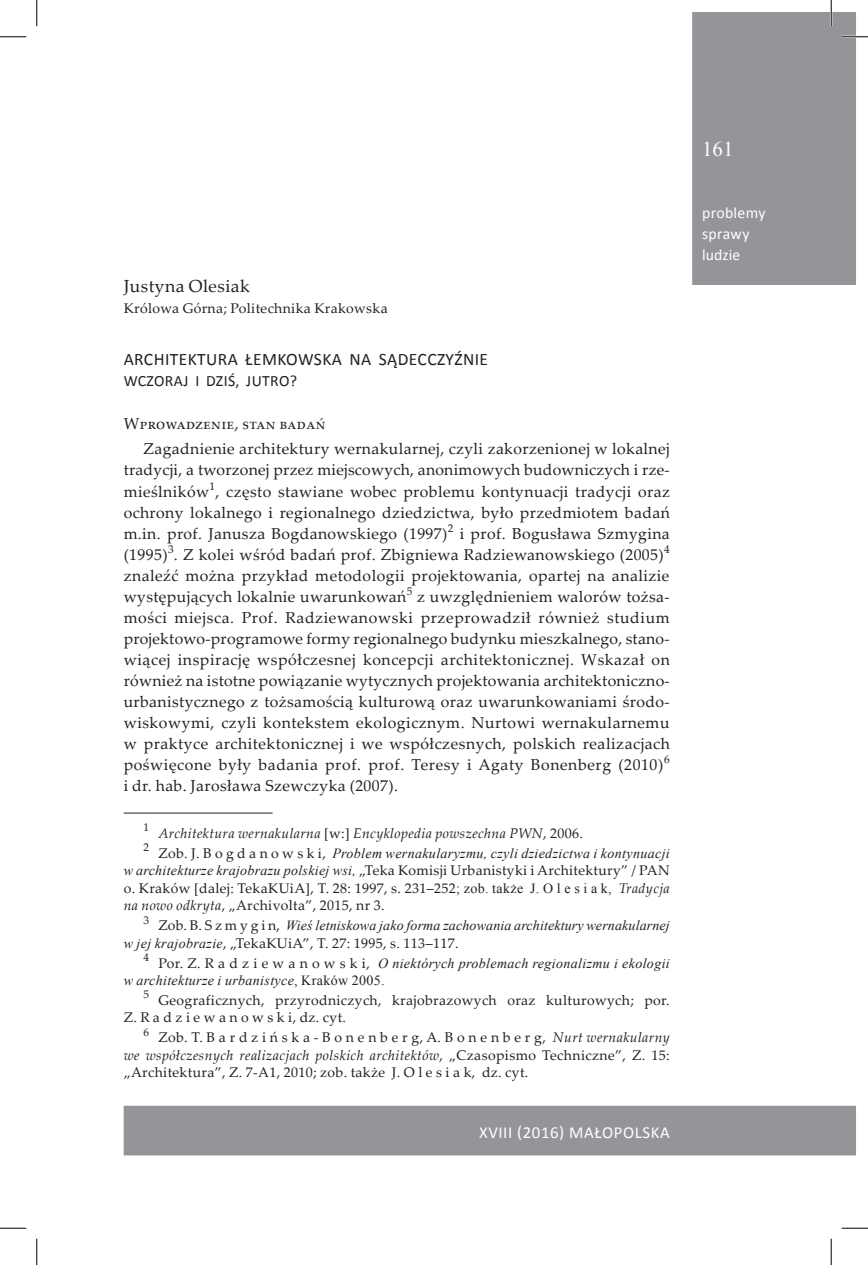
<style>
.page{position:relative;width:868px;height:1265px;background:#fff}
.page>*{position:absolute;margin:0;border:0;box-sizing:border-box;transform-origin:0 0}
.nr_str_np___biały{font:21px "Times New Roman";color:#fff}
.tytuł_artykułu{font:17.5px "Calibri";letter-spacing:.025em;color:#231f20}
.autor{font:17.5px "Palatino Linotype";letter-spacing:.025em;color:#231f20}
.dolny_pasek_np{font:16.8px "Calibri";letter-spacing:.035em;color:#fff}
.tekst_glowny{font:15.75px/21px "Palatino Linotype";letter-spacing:.025em;color:#231f20;text-align:justify}
.tytuł_I_rzędu_w_arty{font:15.75px "Palatino Linotype";letter-spacing:.025em;color:#231f20}
.tytuł_części_na_pask{font:15.75px "Calibri";letter-spacing:.015em;color:#fff}
.podtytuł_artykułu{font:15.75px "Calibri";letter-spacing:.02em;color:#231f20}
.przypis{font:14px/17.5px "Palatino Linotype";letter-spacing:.025em;color:#231f20;text-align:justify}
.przypis-2{font:italic 14px/17.5px "Times New Roman";letter-spacing:.025em;color:#231f20}
.przypis-3{font:italic 14px "Palatino Linotype";letter-spacing:.025em;color:#231f20}
.pierwszy_akapit{font:14px "Palatino Linotype";letter-spacing:.025em;color:#231f20}
.przypis-4{font:11.2px "Palatino Linotype";color:#231f20}
.s1{font-style:normal}
.s2{font-family:"Times New Roman";font-style:italic}
.s3{font-family:"Times New Roman"}
.s4{font-style:italic}
.s5{font-family:"Palatino Linotype";font-style:normal}
</style>
<div class="page">
<div style="left:692px;top:13px;width:162px;height:271px;background:#939598"></div>
<div style="left:692px;top:12px;width:163px;height:273px;border:2px solid #939598"></div>
<div style="left:124px;top:1106px;width:730px;height:48px;background:#939598"></div>
<div style="left:124px;top:1105px;width:731px;height:50px;border:2px solid #939598"></div>
<hr style="left:124px;top:812px;width:148px;height:1px;background:#231f20">
<hr style="left:841px;top:36px;width:26px;height:2px;background:#fff">
<hr style="left:829px;top:0;width:3px;height:26px;background:#fff">
<svg style="left:0;top:36px;width:26px;height:1px"></svg>
<svg style="left:841px;top:36px;width:26px;height:1px"></svg>
<svg style="left:0;top:1227px;width:26px;height:1px"></svg>
<svg style="left:841px;top:1227px;width:26px;height:1px"></svg>
<svg style="left:36px;top:0;width:1px;height:26px"></svg>
<svg style="left:36px;top:1238px;width:1px;height:26px"></svg>
<svg style="left:830px;top:0;width:1px;height:26px"></svg>
<svg style="left:830px;top:1238px;width:1px;height:26px"></svg>
<p class="autor" style="left:124px;top:274px;width:128px">Justyna Olesiak</p>
<p class="pierwszy_akapit" style="left:124px;top:299px;width:265px">Królowa Górna; Politechnika Krakowska</p>
<p class="tytuł_artykułu" style="left:124px;top:349px;width:151px">ARCHITEKTURA ŁEMKO</p>
<p class="tytuł_artykułu" style="left:298px;top:349px;width:26px">WSKA</p>
<p class="tytuł_artykułu" style="left:349px;top:349px;width:140px">NA SĄDECCZYŹNIE</p>
<p class="podtytuł_artykułu" style="left:124px;top:371px;width:175px">WCZORAJ I DZIŚ, JUTRO?</p>
<p class="tytuł_I_rzędu_w_arty" style="left:124px;top:412px;width:203px">Wprowadzenie, stan badań</p>
<p class="tekst_glowny" style="left:124px;top:438px;width:547px;text-indent:20px">Zagadnienie architektury wernakularnej, czyli zakorzenionej w lokalnej tradycji, a tworzonej przez miejscowych, anonimowych budowniczych i rze&shy;mieślników<sup>1</sup>, często stawiane wobec problemu kontynuacji tradycji oraz ochrony lokalnego i regionalnego dziedzictwa, było przedmiotem badań m.in. prof. Janusza Bogdanowskiego (1997)<sup>2</sup> i prof. Bogusława Szmygina (1995)<sup>3</sup>. Z kolei wśród badań prof. Zbigniewa Radziewanowskiego (2005)<sup>4 </sup>znaleźć można przykład metodologii projektowania, opartej na analizie występujących lokalnie uwarunkowań<sup>5</sup> z uwzględnieniem walorów tożsa&shy;mości miejsca. Prof. Radziewanowski przeprowadził również studium projektowo-programowe formy regionalnego budynku mieszkalnego, stano&shy;wiącej inspirację współczesnej koncepcji architektonicznej. Wskazał on również na istotne powiązanie wytycznych projektowania architektoniczno&shy;urbanistycznego z tożsamością kulturową oraz uwarunkowaniami środo&shy;wiskowymi, czyli kontekstem ekologicznym. Nurtowi wernakularnemu w praktyce architektonicznej i we współczesnych, polskich realizacjach poświęcone były badania prof. prof. Teresy i Agaty Bonenberg (2010)<sup>6 </sup>i dr. hab. Jarosława Szewczyka (2007).</p>
<p class="przypis-4" style="left:143px;top:819px;width:7px">1</p>
<p class="przypis-3" style="left:158px;top:823px;width:426px">Architektura wernakularna <span class="s1">[w:]</span> Encyklopedia powszechna PWN<span class="s1">, 2006.</span></p>
<p class="przypis-4" style="left:143px;top:839px;width:7px">2</p>
<p class="przypis" style="left:124px;top:843px;width:547px;text-indent:35px">Zob. J. B o g d a n o w s k i, <span class="s2">Problem wernakularyzmu, czyli dziedzictwa i kontynuacji w architekturze krajobrazu polskiej wsi,</span> „Teka Komisji Urbanistyki i Architektury” / PAN o. Kraków [dalej: TekaKUiA], T. 28: 1997, s. 231–252<span class="s3">; zob. także J. O l e s i a k,</span> <span class="s4">Tradycja na nowo odkryta</span>, „Archivolta”, 2015, nr 3.</p>
<p class="przypis-4" style="left:143px;top:911px;width:7px">3</p>
<p class="przypis-2" style="left:124px;top:916px;width:547px;text-indent:35px"><span class="s5">Zob. B. S z m y g i n,</span> Wieś letniskowa jako forma zachowania architektury wernakularnej w jej krajobrazie<span class="s5">, „TekaKUiA”, T. 27: 1995, s. 113–117.</span></p>
<p class="przypis-4" style="left:143px;top:949px;width:7px">4</p>
<p class="przypis-2" style="left:124px;top:953px;width:547px;text-indent:35px"><span class="s5">Por. Z. R a d z i e w a n o w s k i,</span> O niektórych problemach regionalizmu i ekologii w architekturze i urbanistyce<span class="s1">, Kraków 2005.</span></p>
<p class="przypis-4" style="left:143px;top:986px;width:7px">5</p>
<p class="przypis" style="left:124px;top:990px;width:547px;text-indent:35px">Geograficznych, przyrodniczych, krajobrazowych oraz kulturowych; por.<br>Z.Radziewanowski, dz. cyt.</p>
<p class="przypis-4" style="left:143px;top:1023px;width:7px">6</p>
<p class="przypis" style="left:124px;top:1027px;width:547px;text-indent:35px">Zob.T.Bardzińska-Bonenberg, A.Bonenberg, <span class="s4">Nurt wernakularny we współczesnych realizacjach polskich architektów</span>, „Czasopismo Techniczne”, Z. 15: „Architektura”, Z. 7-A1, 2010; zob. także J. O l e s i a k, dz. cyt.</p>
<p class="dolny_pasek_np" style="left:479px;top:1121px;width:192px">XVIII (2016) maŁopolska</p>
<p class="nr_str_np___biały" style="left:701px;top:134px;width:33px">161</p>
<p class="tytuł_części_na_pask" style="left:701px;top:203px;width:65px">problemy</p>
<p class="tytuł_części_na_pask" style="left:701px;top:224px;width:49px">sprawy</p>
<p class="tytuł_części_na_pask" style="left:701px;top:245px;width:40px">ludzie</p>
</div>
